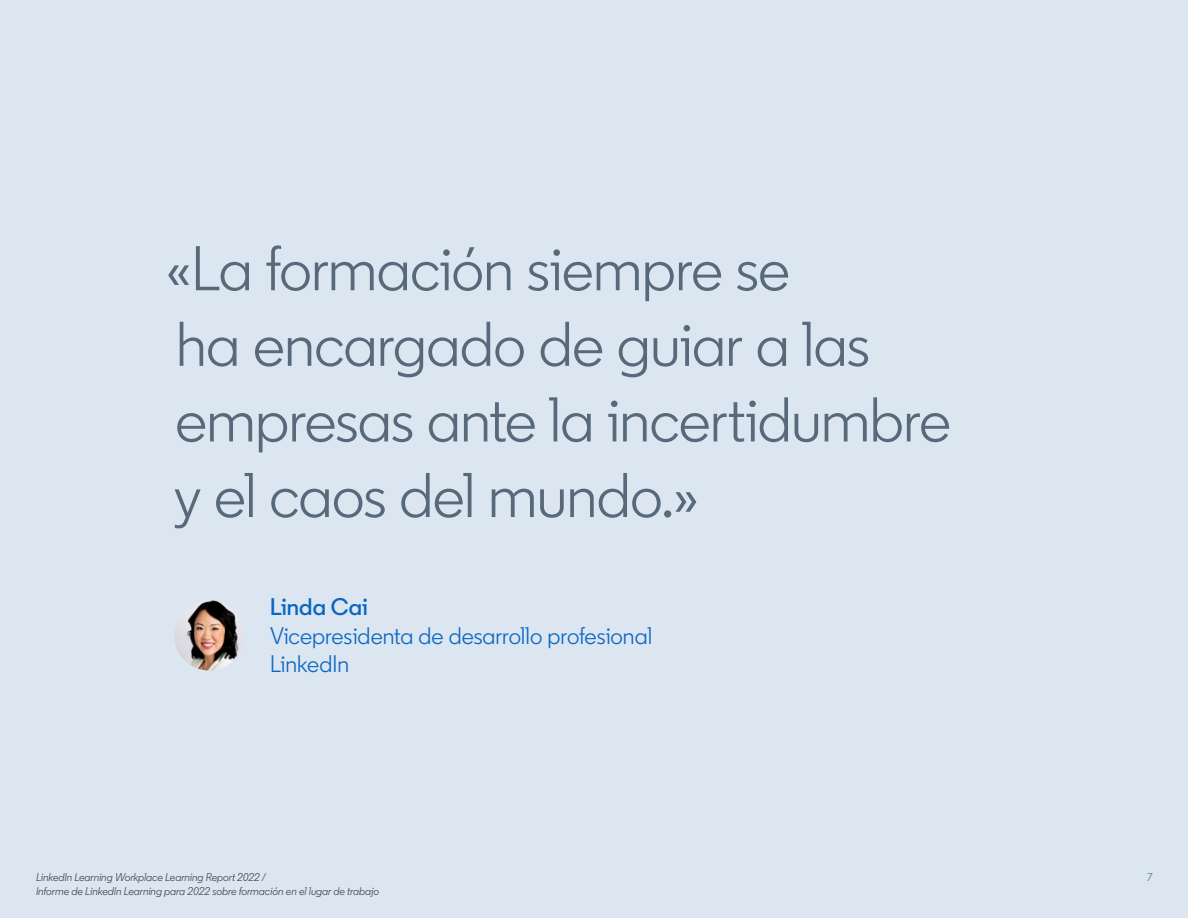
<style>
.page{position:relative;width:1188px;height:918px;background:#dce6f1}
.page>*{position:absolute;margin:0;border:0;box-sizing:border-box;transform-origin:0 0}
.t1{font:63px/75.6px "Community";letter-spacing:-.01em;color:#57697a}
.t2{font:24px/28.8px "Community";color:#0a66c2}
.t3{font:600 24px "Community";letter-spacing:.005em;color:#0a66c2}
.t4{font:italic 11.25px/13.5px "Community";color:#38434f}
.t5{font:italic 11.25px "Community";color:#56687a}
</style>
<div class="page">
<img style="left:174px;top:600px;width:70px;height:70px;border-radius:35px">
<h1 class="t1" style="left:166px;top:231px;width:786px">«La formación siempre se<br>ha encargado de guiar a las empresas ante la incertidumbre y el caos del mundo.»</h1>
<h2 class="t3" style="left:270px;top:592px;width:99px">Linda Cai</h2>
<h2 class="t2" style="left:270px;top:621px;width:384px">Vicepresidenta de desarrollo profesional<br>LinkedIn</h2>
<p class="t4" style="left:36px;top:871px;width:345px">LinkedIn Learning Workplace Learning Report 2022 /<br>Informe de LinkedIn Learning para 2022 sobre formación en el lugar de trabajo</p>
<p class="t5" style="left:1147px;top:871px;width:7px">7</p>
</div>
